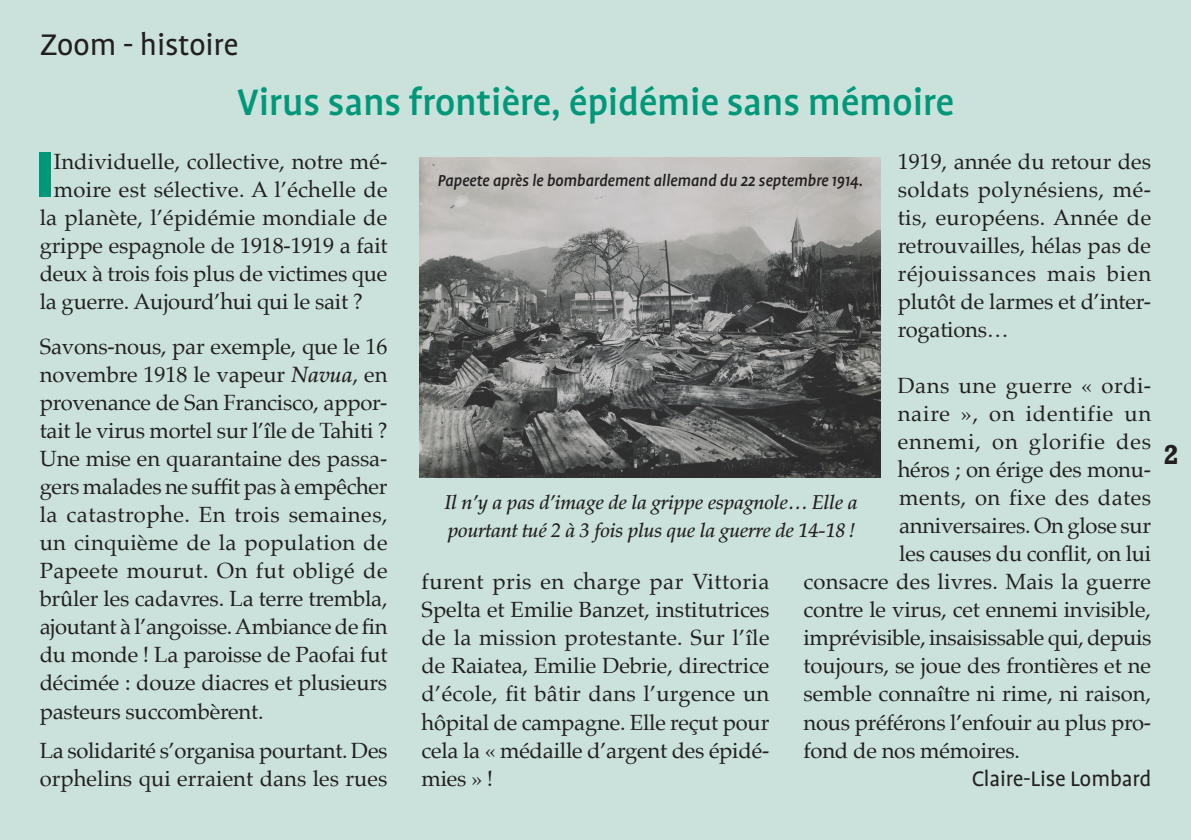
<style>
.page{position:relative;width:1191px;height:840px;background:#fff}
.page>*{position:absolute;margin:0;border:0;box-sizing:border-box;transform-origin:0 0}
.Txt_lettrine__LdDi{font:700 59.2px "Futura";color:#009879}
.TITRE_vert__LdDi{font:500 42px "Profile";letter-spacing:-.01em;color:#009879}
.RUBRIQUE__noir__LdDi{font:34px "Profile";letter-spacing:-.01em;color:#231f20}
.t1{font:700 28px "Rockwell";color:#231f20}
.Signature__LdDi{font:24px "Profile";letter-spacing:-.01em;color:#231f20}
.Txt_LdD__Internet{font:22px/28px "Palatino";letter-spacing:-.01em;color:#231f20;text-align:justify}
.Txt_lettrine__LdDi-2{font:22px "Palatino";letter-spacing:-.01em;color:#231f20}
.Txt_lettrine__LdDi-3{font:22px "Palatino";letter-spacing:.01em;color:#231f20}
.Txt_LdD__Internet-2{font:22px "Palatino";letter-spacing:.04em;color:#231f20}
.Txt_LdD__Internet-3{font:22px "Palatino";letter-spacing:.01em;color:#231f20}
.Txt_LdD__Internet-4{font:22px "Palatino";letter-spacing:.02em;color:#231f20}
.Txt_LdD__Internet-5{font:22px "Palatino";letter-spacing:.025em;color:#231f20}
.Légende{font:italic 500 20px/28px "Palatino";letter-spacing:-.01em;color:#231f20}
.TITRE_vert__LdDi-2{font:italic 500 18px "Profile";letter-spacing:-.01em;color:#231f20}
.s1{font-weight:500;font-style:italic}
</style>
<div class="page">
<div style="left:0;top:0;width:1191px;height:839px;background:#cae2db"></div>
<img style="left:420px;top:157px;width:460px;height:320px">
<p class="RUBRIQUE__noir__LdDi" style="left:40px;top:27px;width:200px">Zoom - histoire</p>
<p class="TITRE_vert__LdDi" style="left:237px;top:80px;width:718px">Virus sans frontière, épidémie sans mémoire</p>
<p class="Txt_lettrine__LdDi" style="left:36px;top:133px;width:20px">I</p>
<p class="Txt_lettrine__LdDi-2" style="left:54px;top:143px;width:335px">Individuelle, collective, notre mé-</p>
<p class="Txt_lettrine__LdDi-3" style="left:54px;top:171px;width:335px">moire est sélective. A l’échelle de</p>
<p class="Txt_lettrine__LdDi-3" style="left:40px;top:199px;width:349px">la planète, l’épidémie mondiale de</p>
<p class="Txt_lettrine__LdDi-2" style="left:40px;top:227px;width:349px">grippe espagnole de 1918-1919 a fait</p>
<p class="Txt_lettrine__LdDi-2" style="left:40px;top:255px;width:349px">deux à trois fois plus de victimes que</p>
<p class="Txt_lettrine__LdDi-2" style="left:40px;top:283px;width:325px">la guerre. Aujourd’hui qui le sait ?</p>
<p class="Txt_LdD__Internet" style="left:40px;top:332px;width:349px">Savons-nous, par exemple, que le 16 novembre 1918 le vapeur <span class="s1">Navua</span>, en provenance de San Francisco, appor&shy;tait le virus mortel sur l’île de Tahiti ?<br>Une mise en quarantaine des passa&shy;gers malades ne suffit pas à empêcher la catastrophe. En trois semaines, un cinquième de la population de Papeete mourut. On fut obligé de brûler les cadavres. La terre trembla, ajoutant à l’angoisse. Ambiance de fin du monde ! La paroisse de Paofai fut décimée : douze diacres et plusieurs pasteurs succombèrent.</p>
<p class="Txt_LdD__Internet" style="left:40px;top:735px;width:349px">La solidarité s’organisa pourtant. Des orphelins qui erraient dans les rues</p>
<p class="Txt_LdD__Internet" style="left:897px;top:147px;width:255px">1919, année du retour des soldats polynésiens, mé&shy;tis, européens. Année de retrouvailles, hélas pas de réjouissances mais bien plutôt de larmes et d’inter&shy;rogations…</p>
<p class="Txt_LdD__Internet-5" style="left:897px;top:367px;width:255px">Dans une guerre « ordi-</p>
<p class="Txt_LdD__Internet-2" style="left:897px;top:395px;width:255px">naire », on identifie un</p>
<p class="Txt_LdD__Internet-2" style="left:897px;top:423px;width:255px">ennemi, on glorifie des</p>
<p class="Txt_LdD__Internet" style="left:897px;top:455px;width:255px">héros ; on érige des monu-</p>
<p class="Txt_LdD__Internet-4" style="left:899px;top:479px;width:253px">ments, on fixe des dates</p>
<p class="Txt_LdD__Internet" style="left:899px;top:511px;width:253px">anniversaires. On glose sur</p>
<p class="Txt_LdD__Internet" style="left:899px;top:539px;width:254px">les causes du conflit, on lui</p>
<p class="Txt_LdD__Internet-3" style="left:803px;top:563px;width:349px">consacre des livres. Mais la guerre</p>
<p class="Txt_LdD__Internet" style="left:803px;top:595px;width:349px">contre le virus, cet ennemi invisible,</p>
<p class="Txt_LdD__Internet" style="left:803px;top:623px;width:349px">imprévisible, insaisissable qui, depuis</p>
<p class="Txt_LdD__Internet" style="left:803px;top:651px;width:349px">toujours, se joue des frontières et ne</p>
<p class="Txt_LdD__Internet" style="left:803px;top:679px;width:349px">semble connaître ni rime, ni raison,</p>
<p class="Txt_LdD__Internet" style="left:803px;top:707px;width:349px">nous préférons l’enfouir au plus pro-</p>
<p class="Txt_LdD__Internet" style="left:803px;top:735px;width:218px">fond de nos mémoires.</p>
<p class="Signature__LdDi" style="left:971px;top:766px;width:181px">Claire-Lise Lombard</p>
<p class="TITRE_vert__LdDi-2" style="left:437px;top:171px;width:427px">Papeete après le bombardement allemand du 22 septembre 1914.</p>
<p class="Légende" style="left:445px;top:488px;width:414px">Il n’y a pas d’image de la grippe espagnole… Elle a pourtant tué 2 à 3 fois plus que la guerre de 14-18 !</p>
<p class="Txt_LdD__Internet" style="left:421px;top:567px;width:349px">furent pris en charge par Vittoria Spelta et Emilie Banzet, institutrices de la mission protestante. Sur l’île de Raiatea, Emilie Debrie, directrice d’école, fit bâtir dans l’urgence un hôpital de campagne. Elle reçut pour cela la « médaille d’argent des épidé&shy;mies » !</p>
<p class="t1" style="left:1163px;top:437px;width:17px">2</p>
</div>
